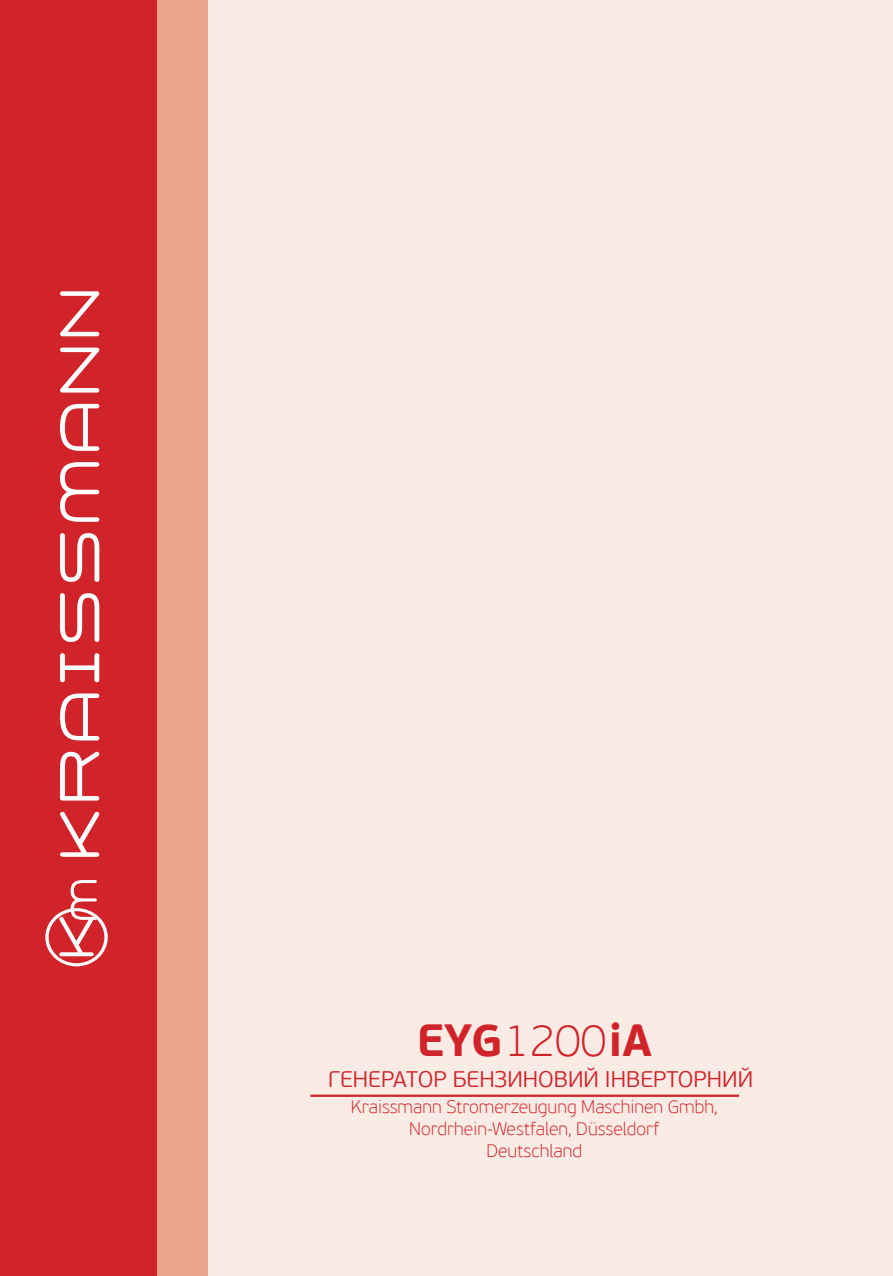
<style>
.page{position:relative;width:893px;height:1276px;background:#fff}
.page>*{position:absolute;margin:0;border:0;box-sizing:border-box;transform-origin:0 0}
.t1{font:700 45px "PF Beau Sans Pro";color:#d1232a}
.t2{font:300 22.5px "PF Beau Sans Pro";color:#d1232a}
.t3{font:100 18px "PF Beau Sans Pro";color:#d1232a}
.s1{font-weight:100}
</style>
<div class="page">
<div style="left:195px;top:0;width:698px;height:1276px;background:#faebe4"></div>
<div style="left:38px;top:0;width:169px;height:1276px;background:#eaa48c"></div>
<div style="left:0;top:0;width:157px;height:1276px;background:#d1232a"></div>
<svg style="left:60px;top:812px;width:39px;height:45px"></svg>
<svg style="left:60px;top:752px;width:39px;height:48px"></svg>
<svg style="left:60px;top:693px;width:39px;height:47px"></svg>
<svg style="left:60px;top:653px;width:39px;height:29px"></svg>
<svg style="left:60px;top:593px;width:39px;height:49px"></svg>
<svg style="left:60px;top:533px;width:39px;height:49px"></svg>
<svg style="left:60px;top:462px;width:39px;height:60px"></svg>
<svg style="left:60px;top:404px;width:39px;height:47px"></svg>
<svg style="left:60px;top:348px;width:39px;height:44px"></svg>
<svg style="left:60px;top:291px;width:39px;height:45px"></svg>
<svg style="left:45px;top:880px;width:63px;height:86px"></svg>
<hr style="left:310px;top:1094px;width:429px;height:3px;background:#d1232a">
<p class="t1" style="left:417px;top:1012px;width:237px">EYG<span class="s1">1200</span>iA</p>
<p class="t2" style="left:328px;top:1066px;width:426px">ГЕНЕРАТОР БЕНЗИНОВИЙ ІНВЕРТОРНИЙ</p>
<p class="t3" style="left:351px;top:1097px;width:368px">Kraissmann Stromerzeugung Maschinen Gmbh,</p>
<p class="t3" style="left:409px;top:1118px;width:252px">Nordrhein-Westfalen, Düsseldorf</p>
<p class="t3" style="left:486px;top:1140px;width:97px">Deutschland</p>
</div>
